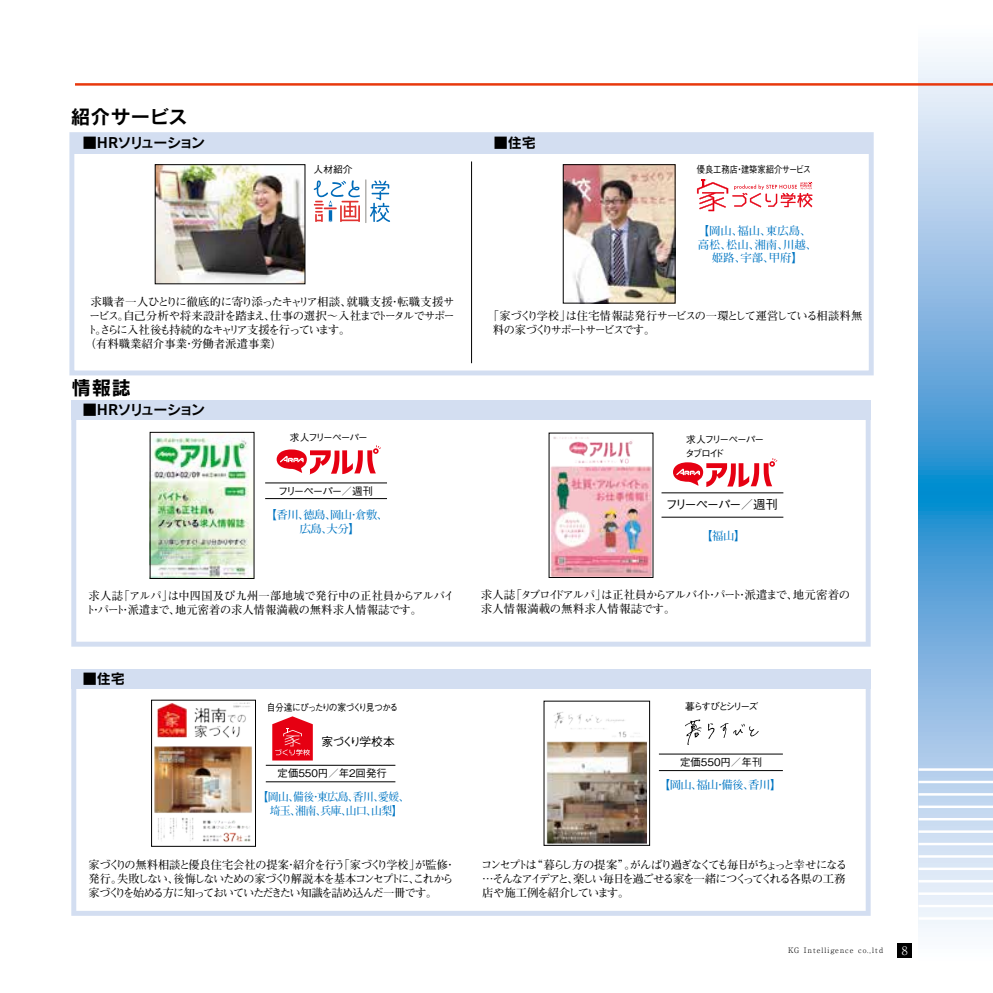
<style>
.page{position:relative;width:993px;height:993px;background:#fff}
.page>*{position:absolute;margin:0;border:0;box-sizing:border-box;transform-origin:0 0}
.t1{font:19.25px "Rodin Pro B";letter-spacing:.05em;color:#000}
.t2{font:14px "Rodin Pro B";letter-spacing:-.08em;color:#000}
.t3{font:500 12.42px "Gothic BBB Pro";letter-spacing:-.1em;color:#000}
.t4{font:500 11.72px "Gothic BBB Pro";letter-spacing:-.09em;color:#000}
.t5{font:300 11.72px "Ryumin Pro";color:#fff}
.t6{font:700 11.38px/14px "Futo Min A101 Pro";letter-spacing:-.095em;color:#000}
.t7{font:700 11.38px/14px "Futo Min A101 Pro";letter-spacing:-.13em;color:#000}
.t8{font:700 11.38px/14px "Futo Min A101 Pro";letter-spacing:.015em;color:#000}
.t9{font:700 11.38px/14px "Futo Min A101 Pro";letter-spacing:-.015em;color:#000}
.t10{font:700 11.38px/14px "Futo Min A101 Pro";letter-spacing:-.105em;color:#000}
.t11{font:700 11.38px "Futo Min A101 Pro";letter-spacing:-.07em;color:#000}
.t12{font:700 11.38px/14px "Futo Min A101 Pro";letter-spacing:-.05em;color:#0075c2;text-align:center}
.t13{font:700 11.38px "Futo Min A101 Pro";letter-spacing:-.035em;color:#000}
.t14{font:700 11.38px/13.7px "Futo Min A101 Pro";color:#0075c2;text-align:center}
.t15{font:700 11.38px/14px "Futo Min A101 Pro";letter-spacing:-.05em;color:#0075c2;text-align:center;scale:.95 1}
.t16{font:700 11.38px "Futo Min A101 Pro";letter-spacing:-.12em;color:#000}
.t17{font:700 11.38px "Futo Min A101 Pro";color:#000}
.t18{font:500 10.5px "Gothic BBB Pro";letter-spacing:-.1em;color:#000}
.t19{font:500 10.33px "Gothic BBB Pro";color:#000}
.t20{font:500 9.8px "Gothic BBB Pro";letter-spacing:-.1em;color:#000;scale:.9 1}
.t21{font:500 9.8px "Gothic BBB Pro";letter-spacing:-.01em;color:#000;scale:.85 1}
.t22{font:500 9.8px/13.7px "Gothic BBB Pro";letter-spacing:-.125em;color:#000}
.t23{font:500 9.8px "Gothic BBB Pro";letter-spacing:-.1em;color:#000}
.t24{font:500 9.8px "Gothic BBB Pro";letter-spacing:-.18em;color:#000}
.t25{font:300 7.52px "Ryumin Pro";letter-spacing:.15em;color:#000}
</style>
<div class="page">
<svg style="left:918px;top:53px;width:74px;height:879px"></svg>
<hr style="left:918px;top:768px;width:74px;height:2px;background:#fff">
<hr style="left:918px;top:780px;width:74px;height:3px;background:#fff">
<hr style="left:918px;top:792px;width:74px;height:3px;background:#fff">
<hr style="left:918px;top:805px;width:74px;height:2px;background:#fff">
<hr style="left:918px;top:817px;width:74px;height:3px;background:#fff">
<hr style="left:918px;top:830px;width:74px;height:2px;background:#fff">
<hr style="left:918px;top:842px;width:74px;height:3px;background:#fff">
<hr style="left:918px;top:854px;width:74px;height:3px;background:#fff">
<hr style="left:918px;top:867px;width:74px;height:2px;background:#fff">
<hr style="left:918px;top:879px;width:74px;height:3px;background:#fff">
<hr style="left:918px;top:892px;width:74px;height:2px;background:#fff">
<hr style="left:918px;top:904px;width:74px;height:3px;background:#fff">
<hr style="left:918px;top:916px;width:74px;height:3px;background:#fff">
<hr style="left:75px;top:83px;width:917px;height:3px;background:#e8380d">
<div style="left:897px;top:943px;width:15px;height:14px;background:#000"></div>
<svg style="left:71px;top:688px;width:799px;height:227px"></svg>
<div style="left:71px;top:669px;width:799px;height:19px;background:#d3def1"></div>
<img style="left:545px;top:702px;width:101px;height:141px">
<svg style="left:71px;top:420px;width:799px;height:226px"></svg>
<div style="left:71px;top:400px;width:799px;height:20px;background:#d3def1"></div>
<div style="left:69px;top:132px;width:804px;height:243px;border:5px solid #d3def1"></div>
<div style="left:72px;top:134px;width:798px;height:19px;background:#d3def1"></div>
<img style="left:157px;top:166px;width:146px;height:116px">
<div style="left:155px;top:164px;width:150px;height:120px;border:1px solid #000"></div>
<img style="left:565px;top:166px;width:108px;height:135px">
<div style="left:563px;top:164px;width:112px;height:139px;border:1px solid #000"></div>
<svg style="left:696px;top:179px;width:116px;height:32px"></svg>
<hr style="left:365px;top:179px;width:1px;height:44px;background:#a09f9c">
<svg style="left:370px;top:180px;width:20px;height:42px"></svg>
<svg style="left:313px;top:180px;width:47px;height:42px"></svg>
<hr style="left:471px;top:161px;width:1px;height:202px;background:#000">
<hr style="left:658px;top:753px;width:124px;height:1px;background:#000">
<hr style="left:658px;top:770px;width:124px;height:1px;background:#000">
<svg style="left:707px;top:723px;width:7px;height:15px"></svg>
<svg style="left:720px;top:722px;width:38px;height:15px"></svg>
<svg style="left:684px;top:719px;width:17px;height:26px"></svg>
<img style="left:153px;top:701px;width:100px;height:143px">
<hr style="left:266px;top:764px;width:129px;height:1px;background:#000">
<hr style="left:266px;top:781px;width:129px;height:1px;background:#000">
<svg style="left:272px;top:716px;width:41px;height:44px"></svg>
<img style="left:152px;top:434px;width:100px;height:142px">
<hr style="left:265px;top:482px;width:122px;height:1px;background:#000">
<hr style="left:265px;top:498px;width:122px;height:1px;background:#000">
<svg style="left:276px;top:445px;width:105px;height:29px"></svg>
<img style="left:549px;top:432px;width:102px;height:144px">
<hr style="left:661px;top:492px;width:122px;height:1px;background:#000">
<hr style="left:661px;top:516px;width:122px;height:1px;background:#000">
<svg style="left:672px;top:458px;width:105px;height:29px"></svg>
<h1 class="t1" style="left:71px;top:103px;width:118px">紹介サービス</h1>
<p class="t2" style="left:83px;top:133px;width:123px">■HRソリューション</p>
<p class="t2" style="left:494px;top:133px;width:43px">■住宅</p>
<p class="t23" style="left:313px;top:161px;width:40px">人材紹介</p>
<p class="t21" style="left:696px;top:161px;width:136px">優良工務店・建築家紹介サービス</p>
<p class="t13" style="left:90px;top:293px;width:365px">求職者一人ひとりに徹底的に寄り添ったキャリア相談、就職支援・転職支援サ</p>
<p class="t11" style="left:89px;top:307px;width:367px">ービス。自己分析や将来設計を踏まえ、仕事の選択～入社までトータルでサポー</p>
<p class="t16" style="left:87px;top:321px;width:265px">ト。さらに入社後も持続的なキャリア支援を行っています。</p>
<p class="t17" style="left:84px;top:335px;width:199px">（有料職業紹介事業・労働者派遣事業）</p>
<h1 class="t1" style="left:71px;top:375px;width:61px">情報誌</h1>
<p class="t2" style="left:83px;top:400px;width:123px">■HRソリューション</p>
<p class="t23" style="left:290px;top:429px;width:79px">求人フリーペーパー</p>
<p class="t18" style="left:278px;top:482px;width:97px">フリーペーパー／週刊</p>
<p class="t12" style="left:265px;top:506px;width:124px">【香川、徳島、岡山・倉敷、広島、大分】</p>
<p class="t14" style="left:697px;top:222px;width:121px">【岡山、福山、東広島、高松、松山、湘南、川越、姫路、宇部、甲府】</p>
<p class="t10" style="left:492px;top:307px;width:371px;text-indent:-5px">「家づくり学校」は住宅情報誌発行サービスの一環として運営している相談料無料の家づくりサポートサービスです。</p>
<p class="t22" style="left:685px;top:431px;width:81px">求人フリーペーパータブロイド</p>
<p class="t3" style="left:665px;top:494px;width:114px">フリーペーパー／週刊</p>
<p class="t12" style="left:701px;top:527px;width:46px">【福山】</p>
<p class="t8" style="left:85px;top:587px;width:371px;text-indent:3px">求人誌「アルパ」は中四国及び九州一部地域で発行中の正社員からアルバイト・パート・派遣まで、地元密着の求人情報満載の無料求人情報誌です。</p>
<p class="t9" style="left:480px;top:586px;width:371px">求人誌「タブロイドアルパ」は正社員からアルバイト・パート・派遣まで、地元密着の求人情報満載の無料求人情報誌です。</p>
<p class="t2" style="left:83px;top:669px;width:44px">■住宅</p>
<p class="t20" style="left:267px;top:699px;width:147px">自分達にぴったりの家づくり見つかる</p>
<p class="t4" style="left:321px;top:731px;width:75px">家づくり学校本</p>
<p class="t19" style="left:277px;top:764px;width:111px">定価550円／年2回発行</p>
<p class="t15" style="left:257px;top:788px;width:162px">【岡山、備後・東広島、香川、愛媛、埼玉、湘南、兵庫、山口、山梨】</p>
<p class="t6" style="left:88px;top:855px;width:368px">家づくりの無料相談と優良住宅会社の提案・紹介を行う「家づくり学校」が監修・発行。失敗しない、後悔しないための家づくり解説本を基本コンセプトに、これから家づくりを始める方に知っておいていただきたい知識を詰め込んだ一冊です。</p>
<p class="t24" style="left:685px;top:698px;width:75px">暮らすびとシリーズ</p>
<p class="t19" style="left:680px;top:753px;width:83px">定価550円／年刊</p>
<p class="t12" style="left:658px;top:776px;width:124px">【岡山、福山・備後、香川】</p>
<p class="t7" style="left:481px;top:855px;width:367px">コンセプトは“暮らし方の提案”。がんばり過ぎなくても毎日がちょっと幸せになる…そんなアイデアと、楽しい毎日を過ごせる家を一緒につくってくれる各県の工務店や施工例を紹介しています。</p>
<p class="t25" style="left:787px;top:943px;width:96px">KG Intelligence co.,ltd</p>
<p class="t5" style="left:901px;top:940px;width:7px">8</p>
</div>
